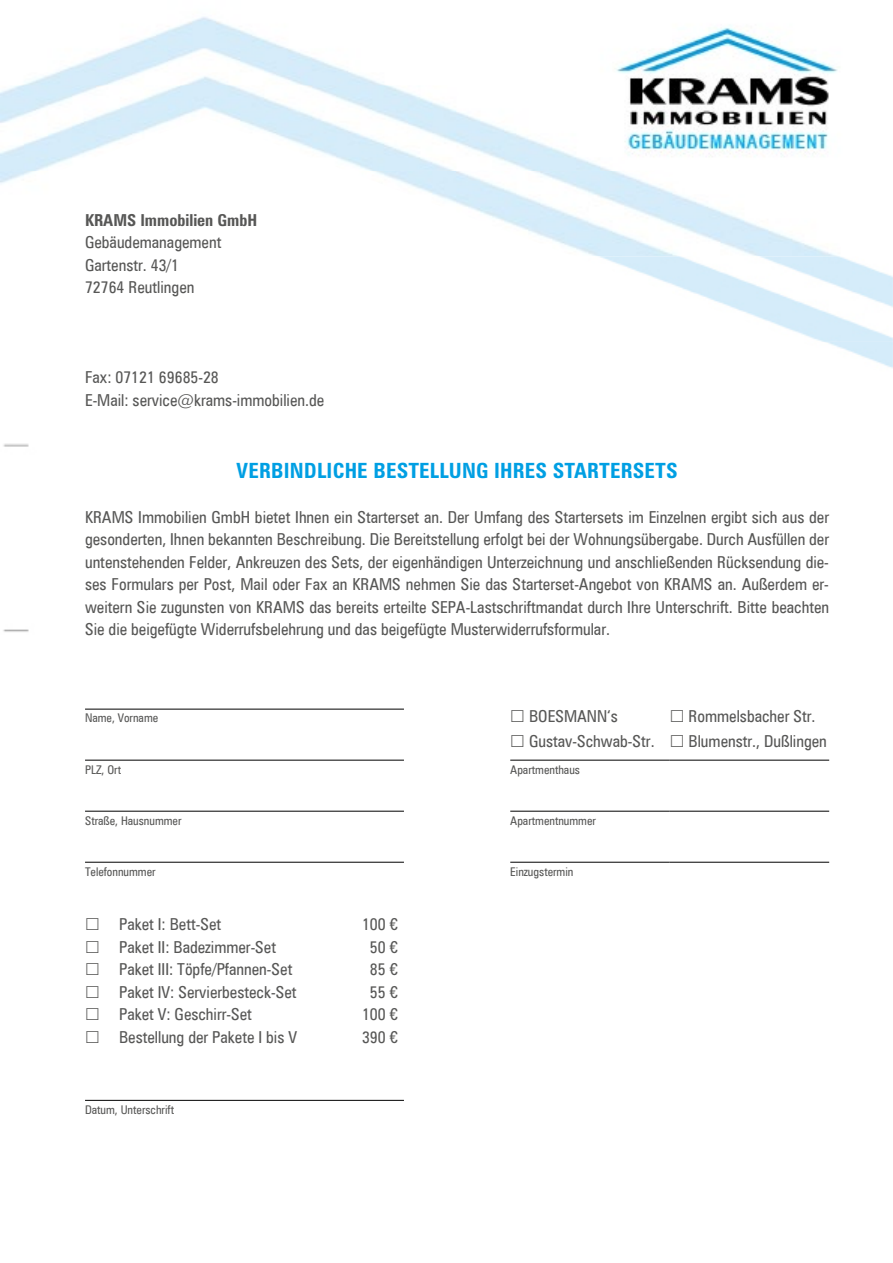
<style>
.page{position:relative;width:893px;height:1263px;background:#fff}
.page>*{position:absolute;margin:0;border:0;box-sizing:border-box;transform-origin:0 0}
.t1{font:700 condensed 21px "Zurich BT";letter-spacing:.01em;color:#009fe3}
.t2{font:condensed 16.5px/22.5px "Zurich BT";color:#575756}
.t3{font:700 condensed 16.5px "Zurich BT";color:#575756}
.t4{font:condensed 12px "Zurich BT";color:#575756}
.s1{font-stretch:normal}
</style>
<div class="page">
<img style="left:0;top:17px;width:893px;height:351px">
<img style="left:3px;top:443px;width:26px;height:189px">
<hr style="left:85px;top:709px;width:319px;height:1px;background:#000">
<hr style="left:85px;top:760px;width:319px;height:1px;background:#000">
<hr style="left:85px;top:811px;width:319px;height:1px;background:#000">
<hr style="left:85px;top:862px;width:319px;height:1px;background:#000">
<hr style="left:510px;top:760px;width:160px;height:1px;background:#000">
<hr style="left:670px;top:760px;width:159px;height:1px;background:#000">
<hr style="left:510px;top:811px;width:160px;height:1px;background:#000">
<hr style="left:670px;top:811px;width:159px;height:1px;background:#000">
<hr style="left:510px;top:862px;width:160px;height:1px;background:#000">
<hr style="left:670px;top:862px;width:159px;height:1px;background:#000">
<hr style="left:85px;top:1100px;width:319px;height:1px;background:#000">
<p class="t3" style="left:85px;top:210px;width:174px">KRAMS Immobilien GmbH</p>
<p class="t2" style="left:85px;top:231px;width:138px">Gebäudemanagement<br>Gartenstr. 43/1<br>72764 Reutlingen</p>
<p class="t2" style="left:85px;top:366px;width:241px">Fax: 07121 69685-28<br>E-Mail: service@krams-immobilien.de</p>
<p class="t1" style="left:237px;top:458px;width:443px">VERBINDLICHE BESTELLUNG IHRES STARTERSETS</p>
<p class="t2" style="left:85px;top:506px;width:746px;text-align:justify">KRAMS Immobilien GmbH bietet Ihnen ein Starterset an. Der Umfang des Startersets im Einzelnen ergibt sich aus der gesonderten, Ihnen bekannten Beschreibung. Die Bereitstellung erfolgt bei der Wohnungsübergabe. Durch Ausfüllen der untenstehenden Felder, Ankreuzen des Sets, der eigenhändigen Unterzeichnung und anschließenden Rücksendung die&shy;ses Formulars per Post, Mail oder Fax an KRAMS nehmen Sie das Starterset-Angebot von KRAMS an. Außerdem er&shy;weitern Sie zugunsten von KRAMS das bereits erteilte SEPA-Lastschriftmandat durch Ihre Unterschrift. Bitte beachten Sie die beigefügte Widerrufsbelehrung und das beigefügte Musterwiderrufsformular.</p>
<p class="t4" style="left:85px;top:711px;width:75px">Name, Vorname</p>
<p class="t2" style="left:529px;top:705px;width:90px">BOESMANN‘s</p>
<p class="t2" style="left:689px;top:705px;width:128px">Rommelsbacher Str.</p>
<p class="t2" style="left:529px;top:730px;width:127px">Gustav-Schwab-Str.</p>
<p class="t2" style="left:689px;top:730px;width:140px">Blumenstr., Dußlingen</p>
<p class="t4" style="left:85px;top:762px;width:38px">PLZ, Ort</p>
<p class="t4" style="left:510px;top:762px;width:71px">Apartmenthaus</p>
<p class="t4" style="left:85px;top:813px;width:98px">Straße, Hausnummer</p>
<p class="t4" style="left:510px;top:813px;width:87px">Apartmentnummer</p>
<p class="t4" style="left:85px;top:864px;width:72px">Telefonnummer</p>
<p class="t4" style="left:510px;top:864px;width:65px">Einzugstermin</p>
<p class="t2" style="left:119px;top:913px;width:104px">Paket I: Bett-Set</p>
<p class="t2" style="left:362px;top:913px;width:37px">100 <span class="s1">€</span></p>
<p class="t2" style="left:119px;top:935px;width:159px">Paket II: Badezimmer-Set</p>
<p class="t2" style="left:370px;top:935px;width:29px">50 <span class="s1">€</span></p>
<p class="t2" style="left:119px;top:958px;width:175px">Paket III: Töpfe/Pfannen-Set</p>
<p class="t2" style="left:370px;top:958px;width:29px">85 <span class="s1">€</span></p>
<p class="t2" style="left:119px;top:980px;width:179px">Paket IV: Servierbesteck-Set</p>
<p class="t2" style="left:370px;top:980px;width:29px">55 <span class="s1">€</span></p>
<p class="t2" style="left:119px;top:1003px;width:134px">Paket V: Geschirr-Set</p>
<p class="t2" style="left:362px;top:1003px;width:37px">100 <span class="s1">€</span></p>
<p class="t2" style="left:119px;top:1025px;width:180px">Bestellung der Pakete I bis V</p>
<p class="t2" style="left:362px;top:1025px;width:37px">390 <span class="s1">€</span></p>
<p class="t4" style="left:85px;top:1102px;width:91px">Datum, Unterschrift</p>
</div>
